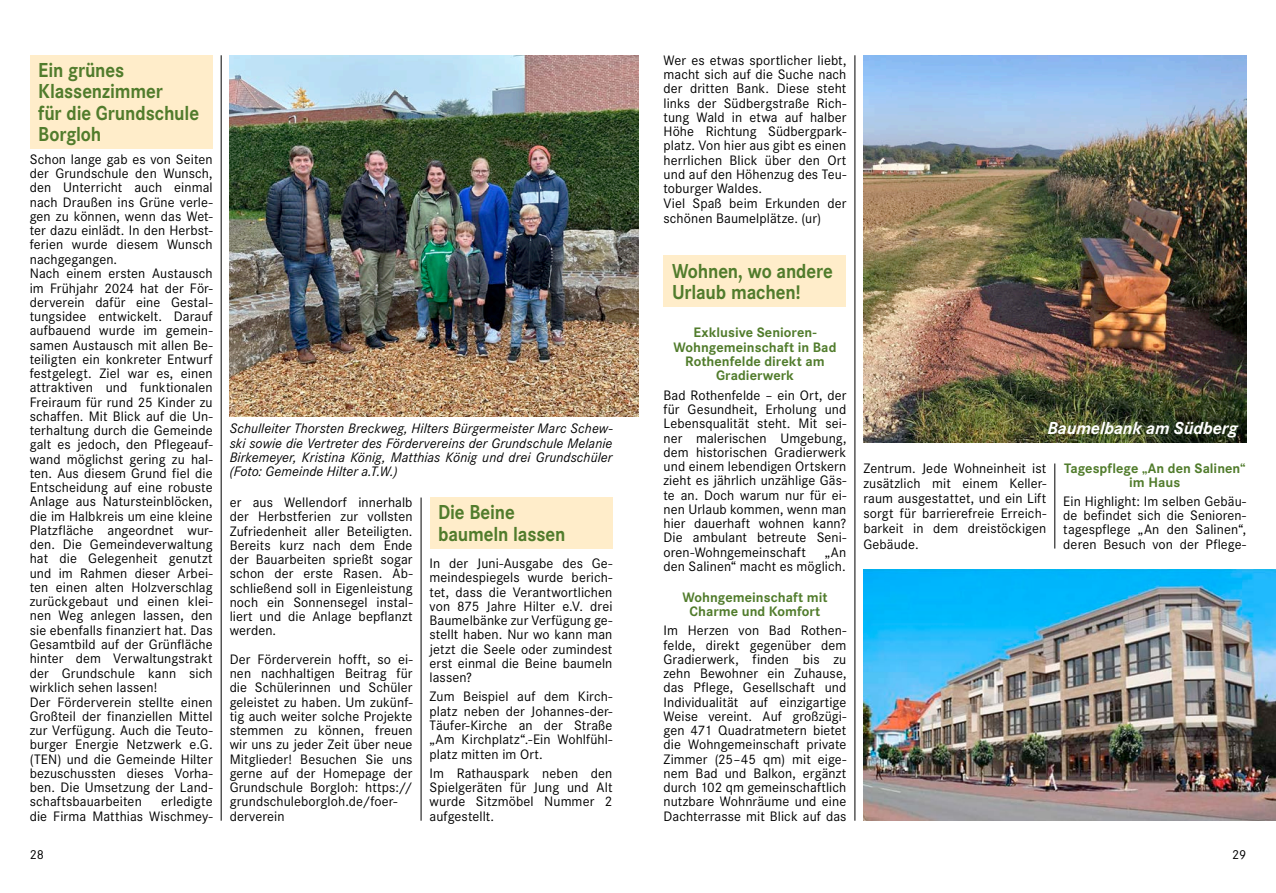
<style>
.page{position:relative;width:1276px;height:893px;background:#fff}
.page>*{position:absolute;margin:0;border:0;box-sizing:border-box;transform-origin:0 0}
.t1{font:700 21px/21.3px "Corporate S Pro";letter-spacing:-.005em;color:#517c2c;scale:.9 1}
.t2{font:italic 700 18px "Corporate S Pro";letter-spacing:-.005em;color:#fff}
.t3{font:14.25px/14.2px "Corporate S Pro";letter-spacing:.005em;color:#000;text-align:justify}
.t4{font:italic 14.25px/14.2px "Corporate S Pro";letter-spacing:.01em;color:#000;text-align:justify}
.t5{font:700 14.25px/14.2px "Corporate S Pro";letter-spacing:.005em;color:#517c2c;text-align:center}
.t6{font:13.5px "Corporate S Pro";color:#000}
</style>
<div class="page">
<hr style="left:854px;top:55px;width:1px;height:766px;background:#000">
<hr style="left:221px;top:55px;width:1px;height:766px;background:#000">
<hr style="left:1054px;top:463px;width:1px;height:86px;background:#000">
<hr style="left:421px;top:497px;width:1px;height:324px;background:#000">
<div style="left:429px;top:497px;width:183px;height:52px;background:#ffedca"></div>
<div style="left:30px;top:55px;width:183px;height:94px;background:#ffedca"></div>
<div style="left:663px;top:256px;width:183px;height:51px;background:#ffedca"></div>
<img style="left:230px;top:55px;width:408px;height:362px">
<img style="left:863px;top:55px;width:383px;height:387px">
<img style="left:863px;top:570px;width:413px;height:251px">
<h1 class="t1" style="left:38px;top:58px;width:180px">Ein grünes<br>Klassenzimmer<br>für die Grundschule<br>Borgloh</h1>
<p class="t3" style="left:30px;top:151px;width:184px;text-align:left">Schon lange gab es von Seiten der Grundschule den Wunsch, den Unterricht auch einmal nach Draußen ins Grüne verle&shy;gen zu können, wenn das Wet&shy;ter dazu einlädt. In den Herbst&shy;ferien wurde diesem Wunsch nachgegangen.<br>Nach einem ersten Austausch im Frühjahr 2024 hat der För&shy;derverein dafür eine Gestal&shy;tungsidee entwickelt. Darauf aufbauend wurde im gemein&shy;samen Austausch mit allen Be&shy;teiligten ein konkreter Entwurf festgelegt. Ziel war es, einen attraktiven und funktionalen<br>Freiraum für rund 25 Kinder zu schaffen. Mit Blick auf die Un&shy;terhaltung durch die Gemeinde galt es jedoch, den Pflegeauf&shy;wand möglichst gering zu hal&shy;ten. Aus diesem Grund fiel die<br>Entscheidung auf eine robuste<br>Anlage aus Natursteinblöcken, die im Halbkreis um eine kleine<br>Platzfläche angeordnet wur&shy;den. Die Gemeindeverwaltung hat die Gelegenheit genutzt und im Rahmen dieser Arbei&shy;ten einen alten Holzverschlag zurückgebaut und einen klei&shy;nen Weg anlegen lassen, den sie ebenfalls finanziert hat. Das<br>Gesamtbild auf der Grünfläche hinter dem Verwaltungstrakt der Grundschule kann sich wirklich sehen lassen!<br>Der Förderverein stellte einen<br>Großteil der finanziellen Mittel zur Verfügung. Auch die Teuto&shy;burger Energie Netzwerk e.G. (TEN) und die Gemeinde Hilter bezuschussten dieses Vorha&shy;ben. Die Umsetzung der Land&shy;schaftsbauarbeiten</p>
<p class="t3" style="left:30px;top:793px;width:184px;text-align:right">erledigte<br>die Firma Matthias Wischmey-</p>
<p class="t3" style="left:663px;top:52px;width:184px;text-align:left">Wer es etwas sportlicher liebt, macht sich auf die Suche nach der dritten Bank. Diese steht links der Südbergstraße Rich&shy;tung Wald in etwa auf halber<br>Höhe Richtung Südbergpark&shy;platz. Von hier aus gibt es einen herrlichen Blick über den Ort und auf den Höhenzug des Teu&shy;toburger Waldes.<br>Viel Spaß beim Erkunden der schönen Baumelplätze. (ur)</p>
<h1 class="t1" style="left:672px;top:258px;width:180px">Wohnen, wo andere<br>Urlaub machen!</h1>
<p class="t5" style="left:673px;top:324px;width:164px">Exklusive Senioren-<br>Wohngemeinschaft in Bad<br>Rothenfelde direkt am<br>Gradierwerk</p>
<p class="t3" style="left:663px;top:387px;width:184px">Bad Rothenfelde – ein Ort, der für Gesundheit, Erholung und Lebensqualität steht. Mit sei&shy;ner malerischen Umgebung, dem historischen Gradierwerk und einem lebendigen Ortskern zieht es jährlich unzählige Gäs&shy;te an. Doch warum nur für ei&shy;nen Urlaub kommen, wenn man hier dauerhaft wohnen kann?<br>Die ambulant betreute Seni&shy;oren-Wohngemeinschaft</p>
<p class="t4" style="left:230px;top:421px;width:384px">Schulleiter Thorsten Breckweg, Hilters Bürgermeister Marc Schew&shy;ski sowie die Vertreter des Fördervereins der Grundschule Melanie Birkemeyer, Kristina König, Matthias König und drei Grundschüler (Foto: Gemeinde Hilter a.T.W.)</p>
<p class="t2" style="left:1047px;top:414px;width:192px">Baumelbank am Südberg</p>
<p class="t3" style="left:863px;top:460px;width:184px;line-height:15.1px">Zentrum. Jede Wohneinheit ist zusätzlich mit einem Keller&shy;raum ausgestattet, und ein Lift sorgt für barrierefreie Erreich&shy;barkeit in dem dreistöckigen Gebäude.</p>
<p class="t5" style="left:1064px;top:460px;width:183px">Tagespflege „An den Salinen“ im Haus</p>
<p class="t3" style="left:1063px;top:493px;width:184px">Ein Highlight: Im selben Gebäu&shy;de befindet sich die Senioren&shy;tagespflege „An den Salinen“, deren Besuch von der Pflege-</p>
<p class="t3" style="left:230px;top:494px;width:184px">er aus Wellendorf innerhalb der Herbstferien zur vollsten Zufriedenheit aller Beteiligten.<br>Bereits kurz nach dem Ende der Bauarbeiten sprießt sogar schon der erste Rasen. Ab&shy;schließend soll in Eigenleistung noch ein Sonnensegel instal&shy;liert und die Anlage bepflanzt werden.</p>
<p class="t3" style="left:230px;top:651px;width:184px;text-align:left">Der Förderverein hofft, so ei&shy;nen nachhaltigen Beitrag für die Schülerinnen und Schüler geleistet zu haben. Um zukünf&shy;tig auch weiter solche Projekte stemmen zu können, freuen wir uns zu jeder Zeit über neue<br>Mitglieder! Besuchen Sie uns gerne auf der Homepage der<br>Grundschule Borgloh: https:// grundschuleborgloh.de/foer&shy;derverein</p>
<h1 class="t1" style="left:438px;top:500px;width:143px">Die Beine baumeln lassen</h1>
<p class="t3" style="left:429px;top:555px;width:184px">In der Juni-Ausgabe des Ge&shy;meindespiegels wurde berich&shy;tet, dass die Verantwortlichen von 875 Jahre Hilter e.V. drei Baumelbänke zur Verfügung ge&shy;stellt haben. Nur wo kann man jetzt die Seele oder zumindest erst einmal die Beine baumeln lassen?</p>
<p class="t3" style="left:429px;top:689px;width:184px">Zum Beispiel auf dem Kirch&shy;platz neben der Johannes-der-Täufer-Kirche an der Straße „Am Kirchplatz“.-Ein Wohlfühl&shy;platz mitten im Ort.</p>
<p class="t3" style="left:429px;top:765px;width:184px">Im Rathauspark neben den Spielgeräten für Jung und Alt wurde Sitzmöbel Nummer 2 aufgestellt.</p>
<p class="t3" style="left:663px;top:544px;width:184px;text-align:right">„An<br>den Salinen“ macht es möglich.</p>
<p class="t5" style="left:682px;top:589px;width:146px">Wohngemeinschaft mit<br>Charme und Komfort</p>
<p class="t3" style="left:663px;top:622px;width:184px">Im Herzen von Bad Rothen&shy;felde, direkt gegenüber dem Gradierwerk, finden bis zu zehn Bewohner ein Zuhause, das Pflege, Gesellschaft und Individualität auf einzigartige Weise vereint. Auf großzügi&shy;gen 471 Quadratmetern bietet die Wohngemeinschaft private Zimmer (25–45 qm) mit eige&shy;nem Bad und Balkon, ergänzt durch 102 qm gemeinschaftlich nutzbare Wohnräume und eine Dachterrasse mit Blick auf das</p>
<p class="t6" style="left:30px;top:845px;width:16px">28</p>
<p class="t6" style="left:1232px;top:845px;width:16px">29</p>
</div>
